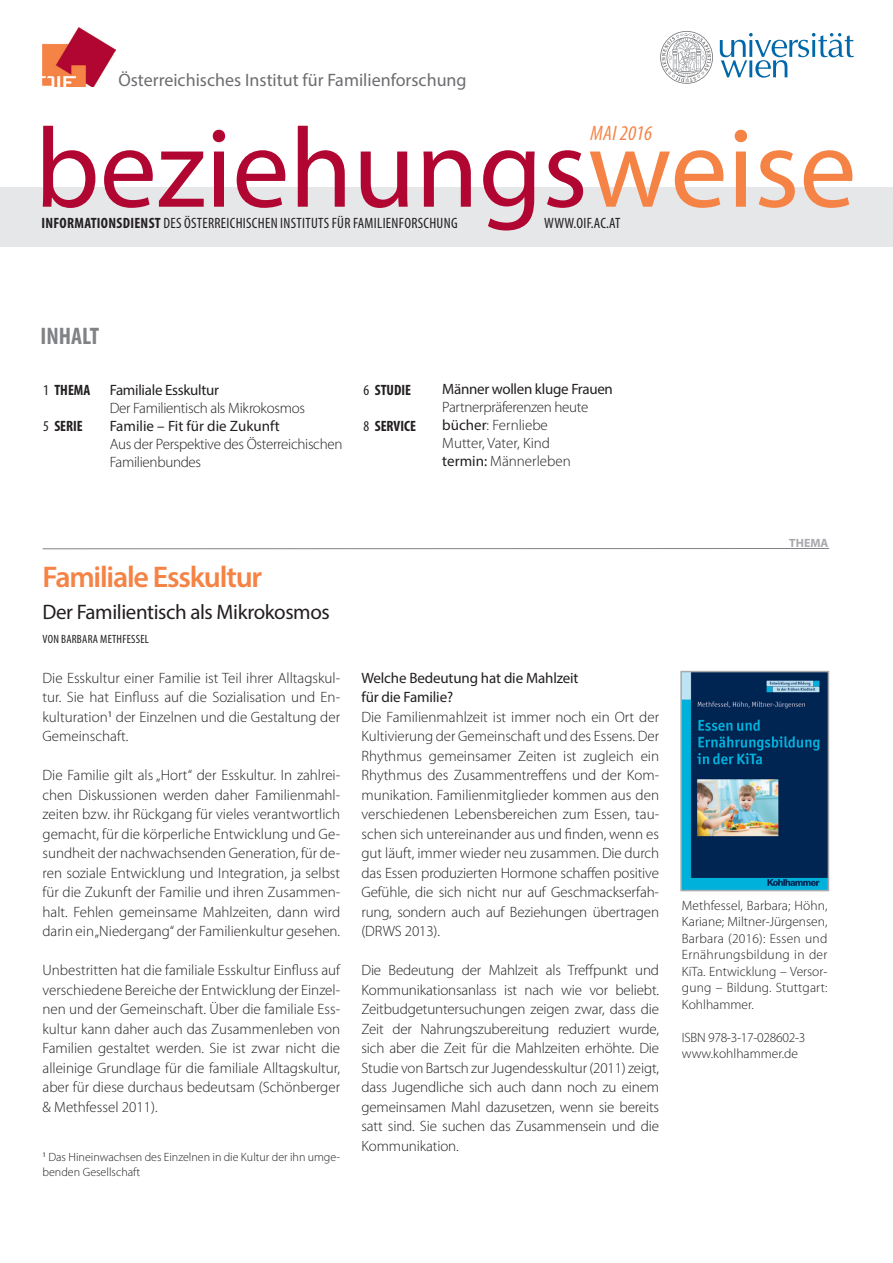
<style>
.page{position:relative;width:893px;height:1263px;background:#fff}
.page>*{position:absolute;margin:0;border:0;box-sizing:border-box;transform-origin:0 0}
.t1{font:114px "Myriad Pro";color:#b00631}
.t2{font:600 30px "Myriad Pro";letter-spacing:-.04em;color:#f58345}
.t3{font:700 condensed 24px "Myriad Pro";color:#808285}
.t4{font:21px "Myriad Pro";letter-spacing:-.02em;color:#231f20}
.t5{font:italic condensed 21px "Myriad Pro";color:#f58345}
.t6{font:18px "Myriad Pro";color:#6c6d70}
.t7{font:300 15px/19.5px "Myriad Pro";letter-spacing:-.01em;color:#231f20;text-align:justify}
.t8{font:15px/19.5px "Myriad Pro";letter-spacing:-.01em;color:#231f20}
.t9{font:condensed 15px "Myriad Pro";letter-spacing:.02em;color:#231f20}
.t10{font:700 condensed 15px "Myriad Pro";color:#231f20}
.t11{font:300 13.5px/16.5px "Myriad Pro";color:#231f20;text-align:justify}
.t12{font:300 12px/15px "Myriad Pro";color:#231f20}
.t13{font:condensed 12px "Myriad Pro";letter-spacing:.02em;color:#231f20}
.t14{font:700 12px "Myriad Pro";color:#a8a9ad}
.s1{color:#f58345}
.s2{font-weight:700}
.s3{font-weight:400}
</style>
<div class="page">
<div style="left:0;top:187px;width:893px;height:60px;background:#e6e7e9"></div>
<hr style="left:43px;top:548px;width:786px;height:1px;background:#808285">
<img style="left:683px;top:674px;width:143px;height:214px">
<div style="left:680px;top:671px;width:149px;height:220px;border:2px solid #a8a9ad"></div>
<svg style="left:720px;top:33px;width:134px;height:45px"></svg>
<svg style="left:660px;top:31px;width:53px;height:53px"></svg>
<img style="left:43px;top:28px;width:73px;height:58px">
<p class="t6" style="left:118px;top:69px;width:350px">Österreichisches Institut für Familienforschung</p>
<h1 class="t1" style="left:35px;top:98px;width:823px">beziehungs<span class="s1">weise</span></h1>
<h3 class="t5" style="left:590px;top:121px;width:63px">MAI 2016</h3>
<p class="t9" style="left:41px;top:214px;width:418px"><span class="s2">INFORMATIONSDIENST</span> DES ÖSTERREICHISCHEN INSTITUTS FÜR FAMILIENFORSCHUNG</p>
<p class="t9" style="left:544px;top:214px;width:78px">WWW.OIF.AC.AT</p>
<h3 class="t3" style="left:40px;top:321px;width:60px">INHALT</h3>
<p class="t10" style="left:43px;top:381px;width:49px"><span class="s3">1</span> THEMA</p>
<p class="t10" style="left:43px;top:417px;width:41px"><span class="s3">5</span> SERIE</p>
<p class="t8" style="left:110px;top:380px;width:111px">Familiale Esskultur</p>
<p class="t7" style="left:110px;top:398px;width:197px">Der Familientisch als Mikrokosmos</p>
<p class="t8" style="left:110px;top:416px;width:171px">Familie – Fit für die Zukunft</p>
<p class="t7" style="left:110px;top:435px;width:234px;line-height:18px">Aus der Perspektive des Österreichischen<br>Familienbundes</p>
<p class="t10" style="left:363px;top:380px;width:49px"><span class="s3">6</span> STUDIE</p>
<p class="t10" style="left:363px;top:416px;width:54px"><span class="s3">8</span> SERVICE</p>
<p class="t8" style="left:442px;top:379px;width:172px">Männer wollen kluge Frauen</p>
<p class="t7" style="left:442px;top:398px;width:147px;line-height:18px;text-align:left">Partnerpräferenzen heute <span class="s3">bücher</span>: Fernliebe<br>Mutter, Vater, Kind <span class="s3">termin:</span> Männerleben</p>
<h2 class="t2" style="left:43px;top:557px;width:221px">Familiale Esskultur</h2>
<h3 class="t4" style="left:43px;top:599px;width:289px">Der Familientisch als Mikrokosmos</h3>
<p class="t13" style="left:43px;top:632px;width:108px">VON BARBARA METHFESSEL</p>
<p class="t7" style="left:43px;top:668px;width:299px">Die Esskultur einer Familie ist Teil ihrer Alltagskul&shy;tur. Sie hat Einfluss auf die Sozialisation und En&shy;kulturation<sup>1</sup> der Einzelnen und die Gestaltung der Gemeinschaft.</p>
<p class="t7" style="left:43px;top:766px;width:299px">Die Familie gilt als „Hort“ der Esskultur. In zahlrei&shy;chen Diskussionen werden daher Familienmahl&shy;zeiten bzw. ihr Rückgang für vieles verantwortlich gemacht, für die körperliche Entwicklung und Ge&shy;sundheit der nachwachsenden Generation, für de&shy;ren soziale Entwicklung und Integration, ja selbst für die Zukunft der Familie und ihren Zusammen&shy;halt. Fehlen gemeinsame Mahlzeiten, dann wird darin ein „Niedergang“ der Familienkultur gesehen.</p>
<p class="t7" style="left:43px;top:961px;width:299px">Unbestritten hat die familiale Esskultur Einfluss auf verschiedene Bereiche der Entwicklung der Einzel&shy;nen und der Gemeinschaft. Über die familiale Ess&shy;kultur kann daher auch das Zusammenleben von Familien gestaltet werden. Sie ist zwar nicht die alleinige Grundlage für die familiale Alltagskultur, aber für diese durchaus bedeutsam (Schönberger &amp; Methfessel 2011).</p>
<p class="t12" style="left:43px;top:1149px;width:299px"><sup>1</sup> Das Hineinwachsen des Einzelnen in die Kultur der ihn umge&shy;benden Gesellschaft</p>
<p class="t8" style="left:361px;top:667px;width:219px">Welche Bedeutung hat die Mahlzeit für die Familie?</p>
<p class="t7" style="left:361px;top:707px;width:299px">Die Familienmahlzeit ist immer noch ein Ort der Kultivierung der Gemeinschaft und des Essens. Der Rhythmus gemeinsamer Zeiten ist zugleich ein Rhythmus des Zusammentreffens und der Kom&shy;munikation. Familienmitglieder kommen aus den verschiedenen Lebensbereichen zum Essen, tau&shy;schen sich untereinander aus und finden, wenn es gut läuft, immer wieder neu zusammen. Die durch das Essen produzierten Hormone schaffen positive Gefühle, die sich nicht nur auf Geschmackserfah&shy;rung, sondern auch auf Beziehungen übertragen (DRWS 2013).</p>
<p class="t7" style="left:361px;top:961px;width:299px">Die Bedeutung der Mahlzeit als Treffpunkt und Kommunikationsanlass ist nach wie vor beliebt.<br>Zeitbudgetuntersuchungen zeigen zwar, dass die Zeit der Nahrungszubereitung reduziert wurde, sich aber die Zeit für die Mahlzeiten erhöhte. Die Studie von Bartsch zur Jugendesskultur (2011) zeigt, dass Jugendliche sich auch dann noch zu einem gemeinsamen Mahl dazusetzen, wenn sie bereits satt sind. Sie suchen das Zusammensein und die Kommunikation.</p>
<p class="t14" style="left:789px;top:535px;width:41px">THEMA</p>
<p class="t11" style="left:682px;top:897px;width:147px">Methfessel, Barbara; Höhn, Kariane; Miltner-Jürgensen, Barbara (2016): Essen und Ernährungsbildung in der KiTa. Entwicklung – Versor&shy;gung – Bildung. Stuttgart:<br>Kohlhammer.</p>
<p class="t11" style="left:682px;top:1029px;width:125px">ISBN 978-3-17-028602-3 www.kohlhammer.de</p>
</div>
